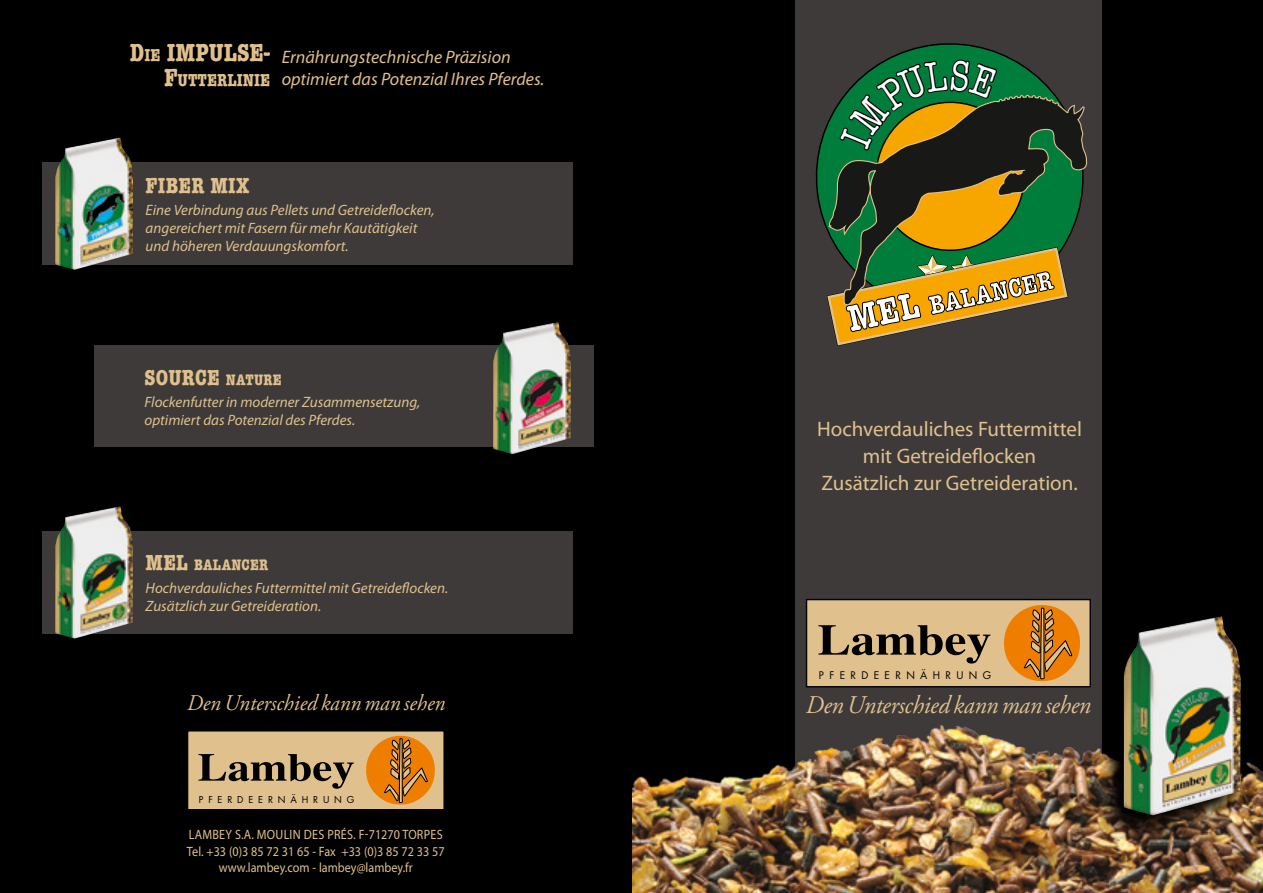
<style>
.page{position:relative;width:1263px;height:893px;background:#fff}
.page>*{position:absolute;margin:0;border:0;box-sizing:border-box;transform-origin:0 0}
.t1{font:700 condensed 27.3px "American Typewriter";color:#fff}
.t2{font:italic 25.5px "Adobe Garamond Pro";letter-spacing:-.01em;color:#e0c18d;scale:.95 1}
.t3{font:700 condensed 25.5px "American Typewriter";color:#e0c18d}
.t4{font:italic 22.5px "Adobe Garamond Pro";color:#e0c18d;scale:.95 1}
.t5{font:700 condensed 22.5px "American Typewriter";letter-spacing:.01em;color:#e0c18d}
.t6{font:21px/27px "Myriad Pro";color:#e0c18d;text-align:center}
.t7{font:italic 18px/21.6px "Myriad Pro";color:#e0c18d}
.t8{font:700 condensed 17.85px "American Typewriter";color:#e0c18d}
.t9{font:700 condensed 15.75px "American Typewriter";letter-spacing:.015em;color:#e0c18d}
.t10{font:italic 15px/18px "Myriad Pro";color:#e0c18d}
.t11{font:13.5px/16.2px "Myriad Pro";color:#e0c18d;text-align:center;scale:.9 1}
.t12{font:10.2px "Futura";letter-spacing:.52em;color:#000}
.t13{font:9.3px "Futura";letter-spacing:.52em;color:#000}
.s1{font-size:17.85px}
.s2{font-size:25.5px}
.s3{font-size:15.75px}
.s4{font-size:22.5px}
.s5{font-size:39.15px}
</style>
<div class="page">
<div style="left:631px;top:0;width:632px;height:893px;background:#000"></div>
<div style="left:795px;top:0;width:307px;height:893px;background:#3d3a39"></div>
<svg style="left:816px;top:53px;width:239px;height:177px"></svg>
<svg style="left:830px;top:96px;width:257px;height:149px;background:#425420"></svg>
<svg style="left:827px;top:245px;width:241px;height:101px"></svg>
<img style="left:632px;top:725px;width:631px;height:168px">
<img style="left:1098px;top:725px;width:144px;height:116px">
<img style="left:1123px;top:616px;width:118px;height:199px">
<div style="left:806px;top:600px;width:284px;height:87px;background:#e0c18d"></div>
<div style="left:806px;top:599px;width:285px;height:88px;border:1px solid #000"></div>
<svg style="left:1001px;top:605px;width:81px;height:83px"></svg>
<svg style="left:818px;top:625px;width:172px;height:39px"></svg>
<div style="left:0;top:0;width:631px;height:893px;background:#000"></div>
<div style="left:188px;top:731px;width:256px;height:79px;background:#e0c18d"></div>
<div style="left:187px;top:730px;width:258px;height:80px;border:1px solid #000"></div>
<svg style="left:364px;top:735px;width:73px;height:75px"></svg>
<svg style="left:198px;top:754px;width:156px;height:35px"></svg>
<div style="left:94px;top:345px;width:500px;height:102px;background:#3d3a39"></div>
<img style="left:493px;top:322px;width:78px;height:132px">
<div style="left:43px;top:162px;width:530px;height:102px;background:#3d3a39"></div>
<img style="left:55px;top:137px;width:78px;height:133px">
<div style="left:43px;top:531px;width:530px;height:102px;background:#3d3a39"></div>
<img style="left:55px;top:506px;width:78px;height:132px">
<svg style="left:838px;top:43px;width:161px;height:110px;background:#2a5624"></svg>
<h2 class="t3" style="left:130px;top:37px;width:142px">D<span class="s1">IE</span> IMPULSE-</h2>
<p class="t8" style="left:164px;top:70px;width:108px"><span class="s2">F</span>UTTERLINIE</p>
<p class="t7" style="left:282px;top:46px;width:264px">Ernährungstechnische Präzision optimiert das Potenzial Ihres Pferdes.</p>
<h3 class="t5" style="left:146px;top:172px;width:105px">FIBER MIX</h3>
<p class="t10" style="left:146px;top:201px;width:291px">Eine Verbindung aus Pellets und Getreideflocken, angereichert mit Fasern für mehr Kautätigkeit und höheren Verdauungskomfort.</p>
<h3 class="t5" style="left:145px;top:364px;width:139px">SOURCE <span class="s3">NATURE</span></h3>
<p class="t10" style="left:145px;top:393px;width:277px">Flockenfutter in moderner Zusammensetzung, optimiert das Potenzial des Pferdes.</p>
<p class="t9" style="left:146px;top:556px;width:124px"><span class="s4">MEL</span> BALANCER</p>
<p class="t10" style="left:146px;top:578px;width:304px">Hochverdauliches Futtermittel mit Getreideflocken.<br>Zusätzlich zur Getreideration.</p>
<h3 class="t4" style="left:187px;top:689px;width:273px">Den Unterschied kann man sehen</h3>
<p class="t13" style="left:199px;top:793px;width:157px">PFERDEERNÄHRUNG</p>
<p class="t11" style="left:187px;top:826px;width:288px">LAMBEY S.A. MOULIN DES PRÉS. F-71270 TORPES<br>Tel. +33 (0)3 85 72 31 65 - Fax +33 (0)3 85 72 33 57 www.lambey.com - lambey@lambey.fr</p>
<h1 class="t1" style="left:844px;top:302px;width:210px;rotate:-12deg"><span class="s5">MEL</span> BALANCER</h1>
<h3 class="t6" style="left:817px;top:415px;width:266px">Hochverdauliches Futtermittel mit Getreideflocken<br>Zusätzlich zur Getreideration.</h3>
<p class="t12" style="left:819px;top:669px;width:174px">PFERDEERNÄHRUNG</p>
<h2 class="t2" style="left:806px;top:689px;width:302px">Den Unterschied kann man sehen</h2>
</div>
